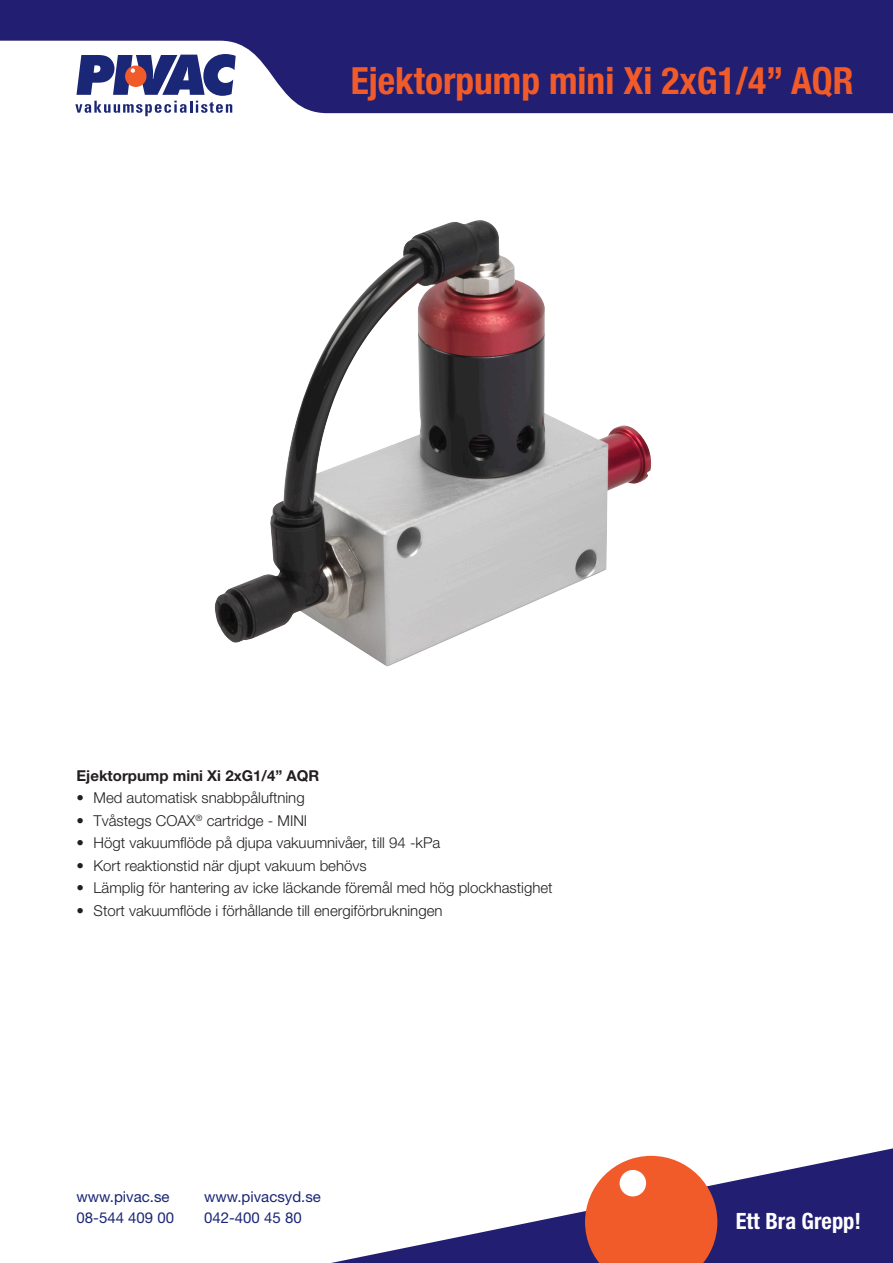
<style>
.page{position:relative;width:893px;height:1263px;background:#fff}
.page>*{position:absolute;margin:0;border:0;box-sizing:border-box;transform-origin:0 0}
.t1{font:700 condensed 37.5px "Helvetica Neue LT Std";color:#f15b2a}
.t2{font:700 condensed 22.5px "Helvetica Neue LT Std";color:#fff}
.t3{font:300 15px "Helvetica Neue LT Std";color:#231f20}
.t4{font:15px "Helvetica Neue LT Std";color:#1a2676}
.body_radavstånd_2{font:700 15px "Helvetica Neue LT Std";color:#231f20}
</style>
<div class="page">
<svg style="left:331px;top:1148px;width:562px;height:115px"></svg>
<svg style="left:585px;top:1156px;width:132px;height:107px"></svg>
<div style="left:620px;top:1170px;width:26px;height:26px;background:#fff;border-radius:50%"></div>
<svg style="left:0;top:0;width:893px;height:113px;fill:#221e72"></svg>
<svg style="left:75px;top:54px;width:161px;height:62px"></svg>
<img style="left:215px;top:220px;width:437px;height:447px">
<p class="t1" style="left:351px;top:58px;width:504px">Ejektorpump mini Xi 2xG1/4” AQR</p>
<p class="body_radavstånd_2" style="left:77px;top:766px;width:244px">Ejektorpump mini Xi 2xG1/4” AQR</p>
<p class="t3" style="left:77px;top:788px;width:230px">• Med automatisk snabbpåluftning</p>
<p class="t3" style="left:77px;top:811px;width:232px">• Tvåstegs COAX<sup>®</sup> cartridge - MINI</p>
<p class="t3" style="left:77px;top:833px;width:365px">• Högt vakuumflöde på djupa vakuumnivåer, till 94 -kPa</p>
<p class="t3" style="left:77px;top:856px;width:292px">• Kort reaktionstid när djupt vakuum behövs</p>
<p class="t3" style="left:77px;top:878px;width:478px">• Lämplig för hantering av icke läckande föremål med hög plockhastighet</p>
<p class="t3" style="left:77px;top:901px;width:367px">• Stort vakuumflöde i förhållande till energiförbrukningen</p>
<p class="t4" style="left:77px;top:1187px;width:95px">www.pivac.se</p>
<p class="t4" style="left:77px;top:1208px;width:99px">08-544 409 00</p>
<p class="t4" style="left:204px;top:1187px;width:118px">www.pivacsyd.se</p>
<p class="t4" style="left:204px;top:1208px;width:99px">042-400 45 80</p>
<p class="t2" style="left:736px;top:1207px;width:127px">Ett Bra Grepp!</p>
</div>
